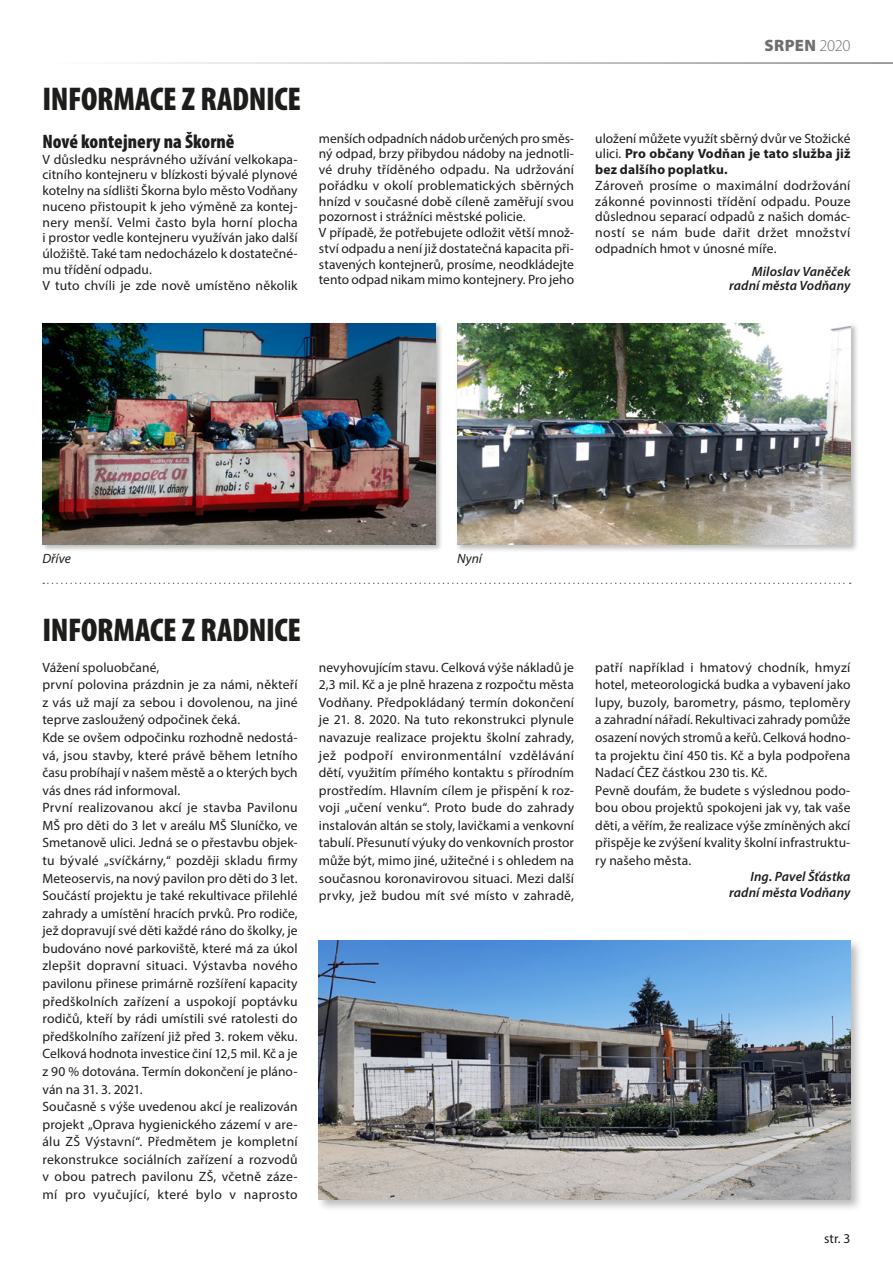
<style>
.page{position:relative;width:893px;height:1263px;background:#fff}
.page>*{position:absolute;margin:0;border:0;box-sizing:border-box;transform-origin:0 0}
.h1__nadpis_článku{font:900 condensed 33px "Myriad Pro";letter-spacing:-.01em;color:#1d1d1b}
.h2__nadpis_v_článku{font:900 condensed 19.5px "Myriad Pro";color:#1d1d1b}
.t1{font:900 16.5px "Myriad Pro";letter-spacing:.025em;color:#706f6f}
.p__body_bez_odsazen{font:13.5px/17.5px "Myriad Pro";letter-spacing:.005em;color:#1d1d1b;text-align:justify}
.p__body_bez_odsazen-2{font:700 13.5px/15.8px "Myriad Pro";letter-spacing:.01em;color:#1d1d1b;text-align:justify}
.p__clanek_podpis{font:italic 600 13.5px "Myriad Pro";letter-spacing:.005em;color:#1d1d1b}
.p__FOTO_popisek{font:italic 13.5px "Myriad Pro";color:#1d1d1b}
.s1{font-weight:300}
.s2{font-weight:400}
</style>
<div class="page">
<div style="left:456px;top:322px;width:403px;height:231px;background:#1d1d1b;opacity:.3"></div>
<img style="left:457px;top:323px;width:393px;height:221px">
<div style="left:316px;top:938px;width:547px;height:274px;background:#1d1d1b;opacity:.3"></div>
<img style="left:319px;top:941px;width:531px;height:258px">
<svg style="left:43px;top:583px;width:808px;height:1px"></svg>
<div style="left:41px;top:321px;width:403px;height:231px;background:#1d1d1b;opacity:.3"></div>
<img style="left:43px;top:323px;width:393px;height:221px">
<p class="h1__nadpis_článku" style="left:43px;top:80px;width:260px">INFORMACE Z RADNICE</p>
<p class="h2__nadpis_v_článku" style="left:43px;top:130px;width:194px">Nové kontejnery na Škorně</p>
<p class="p__body_bez_odsazen" style="left:43px;top:151px;width:257px;line-height:15.8px">V důsledku nesprávného užívání velkokapa&shy;citního kontejneru v blízkosti bývalé plynové kotelny na sídlišti Škorna bylo město Vodňany nuceno přistoupit k jeho výměně za kontej&shy;nery menší. Velmi často byla horní plocha i prostor vedle kontejneru využíván jako další úložiště. Také tam nedocházelo k dostatečné&shy;mu třídění odpadu.</p>
<p class="p__body_bez_odsazen" style="left:43px;top:276px;width:257px">V tuto chvíli je zde nově umístěno několik</p>
<p class="p__body_bez_odsazen" style="left:319px;top:130px;width:257px;line-height:15.8px">menších odpadních nádob určených pro směs&shy;ný odpad, brzy přibydou nádoby na jednotli&shy;vé druhy tříděného odpadu. Na udržování pořádku v okolí problematických sběrných hnízd v současné době cíleně zaměřují svou pozornost i strážníci městské policie.</p>
<p class="p__body_bez_odsazen" style="left:319px;top:224px;width:257px;line-height:15.8px">V případě, že potřebujete odložit větší množ&shy;ství odpadu a není již dostatečná kapacita při&shy;stavených kontejnerů, prosíme, neodkládejte tento odpad nikam mimo kontejnery. Pro jeho</p>
<p class="t1" style="left:764px;top:36px;width:88px">SRPEN <span class="s1">2020</span></p>
<p class="p__body_bez_odsazen-2" style="left:595px;top:130px;width:257px"><span class="s2">uložení můžete využít sběrný dvůr ve Stožické ulici.</span> Pro občany Vodňan je tato služba již bez dalšího poplatku.</p>
<p class="p__body_bez_odsazen" style="left:595px;top:177px;width:257px;line-height:15.8px">Zároveň prosíme o maximální dodržování zákonné povinnosti třídění odpadu. Pouze důslednou separací odpadů z našich domác&shy;ností se nám bude dařit držet množství odpadních hmot v únosné míře.</p>
<p class="p__clanek_podpis" style="left:752px;top:262px;width:100px">Miloslav Vaněček</p>
<p class="p__clanek_podpis" style="left:729px;top:277px;width:123px">radní města Vodňany</p>
<p class="p__FOTO_popisek" style="left:43px;top:550px;width:30px">Dříve</p>
<p class="p__FOTO_popisek" style="left:457px;top:550px;width:26px">Nyní</p>
<p class="h1__nadpis_článku" style="left:43px;top:612px;width:260px">INFORMACE Z RADNICE</p>
<p class="p__body_bez_odsazen" style="left:43px;top:658px;width:118px">Vážení spoluobčané,</p>
<p class="p__body_bez_odsazen" style="left:43px;top:676px;width:257px">první polovina prázdnin je za námi, někteří z vás už mají za sebou i dovolenou, na jiné teprve zasloužený odpočinek čeká.</p>
<p class="p__body_bez_odsazen" style="left:43px;top:728px;width:257px">Kde se ovšem odpočinku rozhodně nedostá&shy;vá, jsou stavby, které právě během letního času probíhají v našem městě a o kterých bych vás dnes rád informoval.</p>
<p class="p__body_bez_odsazen" style="left:43px;top:799px;width:257px">První realizovanou akcí je stavba Pavilonu MŠ pro děti do 3 let v areálu MŠ Sluníčko, ve Smetanově ulici. Jedná se o přestavbu objek&shy;tu bývalé „svíčkárny,“ později skladu firmy Meteoservis, na nový pavilon pro děti do 3 let.<br>Součástí projektu je také rekultivace přilehlé zahrady a umístění hracích prvků. Pro rodiče, jež dopravují své děti každé ráno do školky, je budováno nové parkoviště, které má za úkol zlepšit dopravní situaci. Výstavba nového pavilonu přinese primárně rozšíření kapacity předškolních zařízení a uspokojí poptávku rodičů, kteří by rádi umístili své ratolesti do předškolního zařízení již před 3. rokem věku.<br>Celková hodnota investice činí 12,5 mil. Kč a je z 90 % dotována. Termín dokončení je pláno&shy;ván na 31. 3. 2021.</p>
<p class="p__body_bez_odsazen" style="left:43px;top:1097px;width:257px">Současně s výše uvedenou akcí je realizován projekt „Oprava hygienického zázemí v are&shy;álu ZŠ Výstavní“. Předmětem je kompletní rekonstrukce sociálních zařízení a rozvodů v obou patrech pavilonu ZŠ, včetně záze&shy;mí pro vyučující, které bylo v naprosto</p>
<p class="p__body_bez_odsazen" style="left:319px;top:658px;width:257px">nevyhovujícím stavu. Celková výše nákladů je 2,3 mil. Kč a je plně hrazena z rozpočtu města Vodňany. Předpokládaný termín dokončení je 21. 8. 2020. Na tuto rekonstrukci plynule navazuje realizace projektu školní zahrady, jež podpoří environmentální vzdělávání dětí, využitím přímého kontaktu s přírodním prostředím. Hlavním cílem je přispění k roz&shy;voji „učení venku“. Proto bude do zahrady instalován altán se stoly, lavičkami a venkovní tabulí. Přesunutí výuky do venkovních prostor může být, mimo jiné, užitečné i s ohledem na současnou koronavirovou situaci. Mezi další prvky, jež budou mít své místo v zahradě,</p>
<p class="p__body_bez_odsazen" style="left:595px;top:658px;width:257px">patří například i hmatový chodník, hmyzí hotel, meteorologická budka a vybavení jako lupy, buzoly, barometry, pásmo, teploměry a zahradní nářadí. Rekultivaci zahrady pomůže osazení nových stromů a keřů. Celková hodno&shy;ta projektu činí 450 tis. Kč a byla podpořena Nadací ČEZ částkou 230 tis. Kč.</p>
<p class="p__body_bez_odsazen" style="left:595px;top:781px;width:257px">Pevně doufám, že budete s výslednou podo&shy;bou obou projektů spokojeni jak vy, tak vaše děti, a věřím, že realizace výše zmíněných akcí přispěje ke zvýšení kvality školní infrastruktu&shy;ry našeho města.</p>
<p class="p__clanek_podpis" style="left:750px;top:868px;width:101px">Ing. Pavel Šťástka</p>
<p class="p__clanek_podpis" style="left:729px;top:884px;width:123px">radní města Vodňany</p>
<p class="p__body_bez_odsazen" style="left:824px;top:1230px;width:28px">str. 3</p>
</div>
